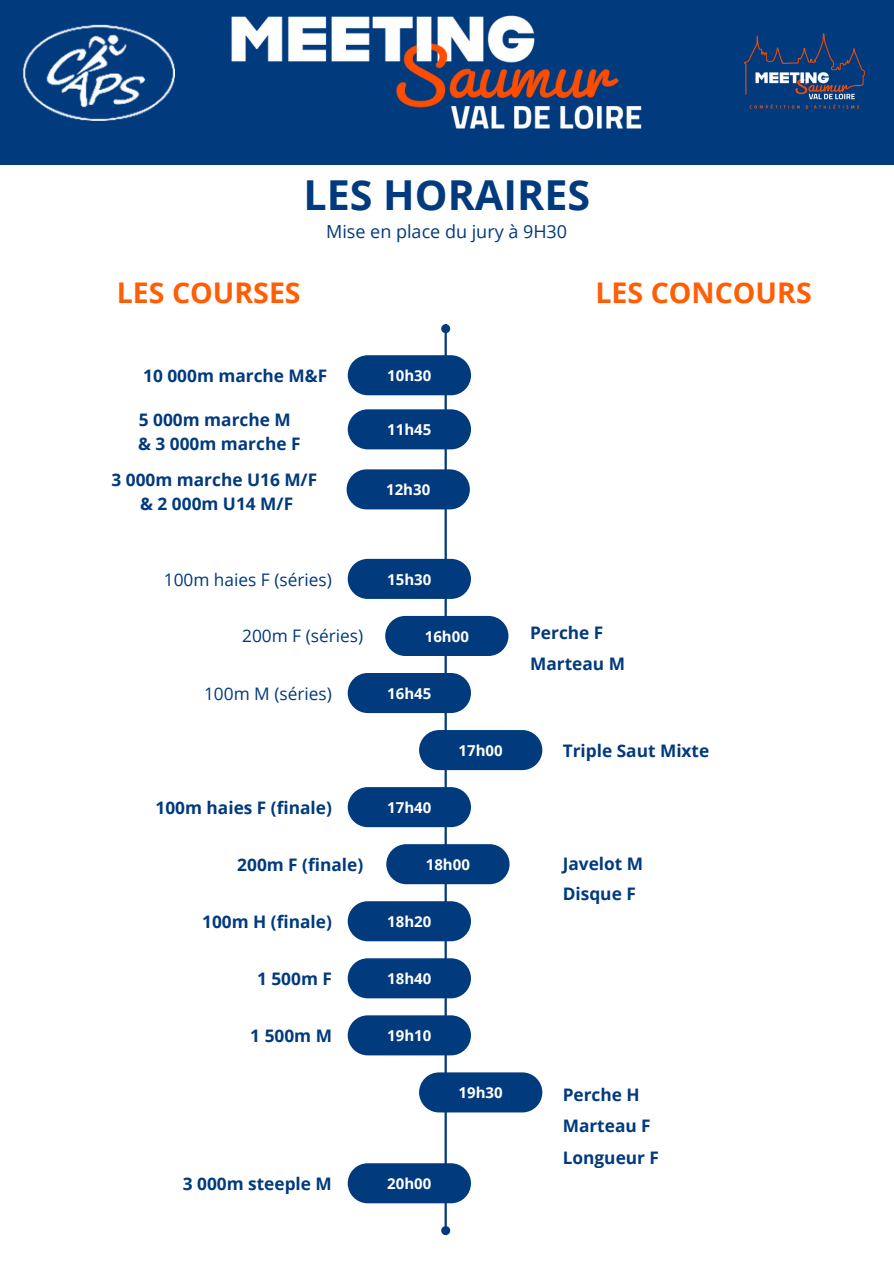
<style>
.page{position:relative;width:894px;height:1264px;background:#fff}
.page>*{position:absolute;margin:0;border:0;box-sizing:border-box;transform-origin:0 0}
.t1{font:700 41.25px "Open Sans";color:#013a7d}
.t2{font:700 28.5px "Open Sans";color:#ff5e04}
.t3{font:18px "Open Sans";color:#013a7d}
.t4{font:700 17.25px/23.7px "Open Sans";color:#013a7d}
.t5{font:17.25px "Open Sans";color:#013a7d}
.t6{font:700 15px "Open Sans";color:#fff}
</style>
<div class="page">
<div style="left:0;top:0;width:893px;height:164px;background:#013a7d"></div>
<img style="left:231px;top:15px;width:411px;height:114px">
<img style="left:23px;top:25px;width:152px;height:95px">
<img style="left:744px;top:33px;width:119px;height:76px">
<hr style="left:444px;top:332px;width:2px;height:894px;background:#013a7d">
<div style="left:442px;top:325px;width:7px;height:7px;background:#013a7d;border-radius:50%"></div>
<div style="left:441px;top:324px;width:9px;height:9px;border:2px solid #013a7d;border-radius:50%"></div>
<div style="left:442px;top:1227px;width:7px;height:6px;background:#013a7d;border-radius:50%"></div>
<div style="left:441px;top:1225px;width:9px;height:9px;border:2px solid #013a7d;border-radius:50%"></div>
<div style="left:347px;top:355px;width:124px;height:40px;background:#013a7d;border-radius:20px"></div>
<div style="left:347px;top:409px;width:124px;height:40px;background:#013a7d;border-radius:20px"></div>
<div style="left:346px;top:469px;width:123px;height:40px;background:#013a7d;border-radius:20px"></div>
<div style="left:347px;top:559px;width:124px;height:40px;background:#013a7d;border-radius:20px"></div>
<div style="left:385px;top:616px;width:123px;height:40px;background:#013a7d;border-radius:20px"></div>
<div style="left:347px;top:673px;width:124px;height:40px;background:#013a7d;border-radius:20px"></div>
<div style="left:419px;top:730px;width:123px;height:40px;background:#013a7d;border-radius:20px"></div>
<div style="left:347px;top:787px;width:124px;height:40px;background:#013a7d;border-radius:20px"></div>
<div style="left:386px;top:844px;width:123px;height:40px;background:#013a7d;border-radius:20px"></div>
<div style="left:347px;top:901px;width:124px;height:40px;background:#013a7d;border-radius:20px"></div>
<div style="left:347px;top:958px;width:124px;height:40px;background:#013a7d;border-radius:20px"></div>
<div style="left:347px;top:1015px;width:124px;height:40px;background:#013a7d;border-radius:20px"></div>
<div style="left:419px;top:1072px;width:123px;height:40px;background:#013a7d;border-radius:20px"></div>
<div style="left:347px;top:1163px;width:124px;height:40px;background:#013a7d;border-radius:20px"></div>
<h4 class="t1" style="left:303px;top:166px;width:288px">LES HORAIRES</h4>
<h2 class="t3" style="left:326px;top:218px;width:242px">Mise en place du jury à 9H30</h2>
<h2 class="t2" style="left:117px;top:273px;width:185px">LES COURSES</h2>
<p class="t2" style="left:595px;top:273px;width:218px">LES CONCOURS</p>
<h3 class="t4" style="left:143px;top:363px;width:185px">10 000m marche M&amp;F</h3>
<h3 class="t4" style="left:138px;top:408px;width:164px">5 000m marche M &amp; 3 000m marche F</h3>
<h3 class="t4" style="left:111px;top:468px;width:207px;text-align:center">3 000m marche U16 M/F &amp; 2 000m U14 M/F</h3>
<h1 class="t6" style="left:387px;top:365px;width:46px">10h30</h1>
<p class="t6" style="left:387px;top:419px;width:46px">11h45</p>
<p class="t6" style="left:386px;top:479px;width:46px">12h30</p>
<h4 class="t5" style="left:164px;top:567px;width:169px">100m haies F (séries)</h4>
<p class="t6" style="left:387px;top:568px;width:46px">15h30</p>
<h3 class="t5" style="left:242px;top:624px;width:123px">200m F (séries)</h3>
<p class="t6" style="left:424px;top:625px;width:46px">16h00</p>
<h4 class="t4" style="left:530px;top:621px;width:75px">Perche F</h4>
<p class="t5" style="left:204px;top:681px;width:129px">100m M (séries)</p>
<h3 class="t6" style="left:387px;top:683px;width:46px">16h45</h3>
<h3 class="t4" style="left:155px;top:795px;width:178px">100m haies F (finale)</h3>
<p class="t6" style="left:387px;top:797px;width:46px">17h40</p>
<h4 class="t4" style="left:530px;top:651px;width:96px">Marteau M</h4>
<p class="t6" style="left:458px;top:740px;width:46px">17h00</p>
<h3 class="t4" style="left:562px;top:738px;width:148px">Triple Saut Mixte</h3>
<h3 class="t4" style="left:237px;top:852px;width:127px">200m F (finale)</h3>
<p class="t6" style="left:426px;top:854px;width:46px">18h00</p>
<h3 class="t4" style="left:562px;top:851px;width:82px">Javelot M</h3>
<h3 class="t4" style="left:562px;top:881px;width:75px">Disque F</h3>
<h3 class="t4" style="left:202px;top:909px;width:131px">100m H (finale)</h3>
<p class="t6" style="left:387px;top:911px;width:46px">18h20</p>
<h3 class="t4" style="left:257px;top:966px;width:76px">1 500m F</h3>
<p class="t6" style="left:387px;top:968px;width:46px">18h40</p>
<h3 class="t4" style="left:250px;top:1023px;width:83px">1 500m M</h3>
<p class="t6" style="left:387px;top:1025px;width:46px">19h10</p>
<h3 class="t4" style="left:183px;top:1171px;width:150px">3 000m steeple M</h3>
<p class="t6" style="left:387px;top:1173px;width:46px">20h00</p>
<p class="t6" style="left:458px;top:1082px;width:46px">19h30</p>
<h3 class="t4" style="left:562px;top:1082px;width:78px">Perche H</h3>
<h3 class="t4" style="left:562px;top:1113px;width:89px">Marteau F</h3>
<h3 class="t4" style="left:562px;top:1144px;width:98px">Longueur F</h3>
</div>
